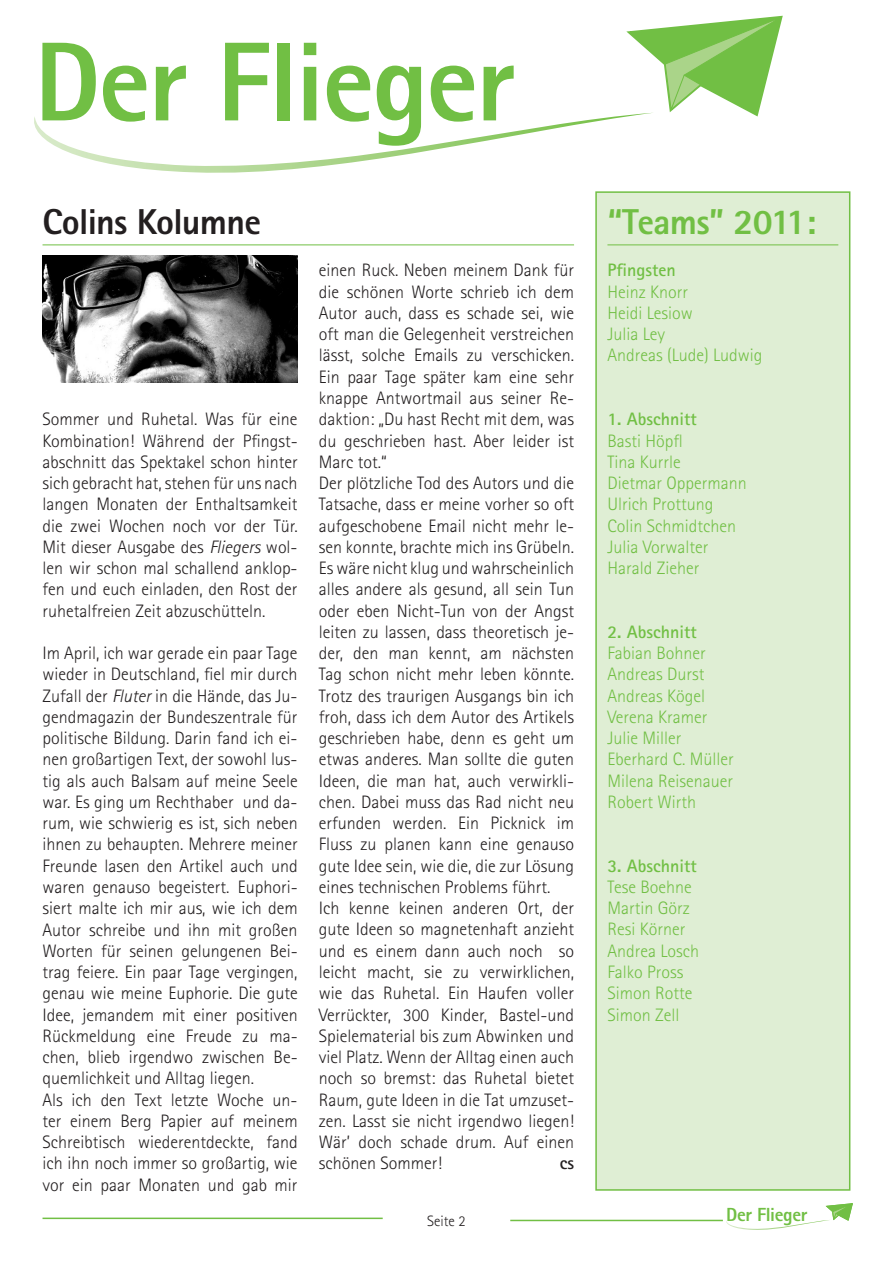
<style>
.page{position:relative;width:893px;height:1263px;background:#fff}
.page>*{position:absolute;margin:0;border:0;box-sizing:border-box;transform-origin:0 0}
.t1{font:800 112.5px "Rotis Sans Serif";letter-spacing:-.02em;color:#71bf44}
.t2{font:800 36px "Rotis Sans Serif";letter-spacing:-.02em;color:#231f20}
.t3{font:800 36px "Rotis Sans Serif";letter-spacing:-.02em;color:#71bf44}
.t4{font:800 19.05px "Rotis Sans Serif";letter-spacing:-.02em;color:#71bf44}
.t5{font:300 18px/21.3px "Rotis Sans Serif";color:#231f20}
.t6{font:300 18px/21.3px "Rotis Sans Serif";color:#71bf44}
.t7{font:700 18px "Rotis Sans Serif";color:#71bf44}
.t8{font:700 18px "Rotis Sans Serif";color:#231f20}
.t9{font:300 15px "Rotis Sans Serif";color:#231f20}
.s1{font-style:italic}
</style>
<div class="page">
<svg style="left:34px;top:15px;width:749px;height:158px"></svg>
<hr style="left:43px;top:244px;width:531px;height:1px;background:#71bf44">
<img style="left:43px;top:255px;width:255px;height:128px">
<div style="left:596px;top:192px;width:254px;height:998px;background:#dfeed4"></div>
<hr style="left:607px;top:244px;width:231px;height:1px;background:#71bf44">
<div style="left:595px;top:191px;width:255px;height:1000px;border:2px solid #71bf44"></div>
<hr style="left:43px;top:1217px;width:340px;height:2px;background:#71bf44">
<hr style="left:510px;top:1220px;width:213px;height:1px;background:#71bf44">
<svg style="left:726px;top:1203px;width:127px;height:27px"></svg>
<h1 class="t1" style="left:34px;top:11px;width:483px">Der Flieger</h1>
<h2 class="t2" style="left:43px;top:199px;width:220px">Colins Kolumne</h2>
<p class="t5" style="left:43px;top:408px;width:257px;text-align:justify">Sommer und Ruhetal. Was für eine Kombination! Während der Pfingst&shy;abschnitt das Spektakel schon hinter sich gebracht hat, stehen für uns nach langen Monaten der Enthaltsamkeit die zwei Wochen noch vor der Tür.<br>Mit dieser Ausgabe des <span class="s1">Fliegers</span> wol&shy;len wir schon mal schallend anklop&shy;fen und euch einladen, den Rost der ruhetalfreien Zeit abzuschütteln.</p>
<p class="t5" style="left:43px;top:642px;width:257px">Im April, ich war gerade ein paar Tage wieder in Deutschland, fiel mir durch Zufall der <span class="s1">Fluter</span> in die Hände, das Ju&shy;gendmagazin der Bundeszentrale für politische Bildung. Darin fand ich ei&shy;nen großartigen Text, der sowohl lus&shy;tig als auch Balsam auf meine Seele war. Es ging um Rechthaber und da&shy;rum, wie schwierig es ist, sich neben ihnen zu behaupten. Mehrere meiner Freunde lasen den Artikel auch und waren genauso begeistert. Euphori&shy;siert malte ich mir aus, wie ich dem Autor schreibe und ihn mit großen Worten für seinen gelungenen Bei&shy;trag feiere. Ein paar Tage vergingen, genau wie meine Euphorie. Die gute Idee, jemandem mit einer positiven Rückmeldung eine Freude zu ma&shy;chen, blieb irgendwo zwischen Be&shy;quemlichkeit und Alltag liegen.<br>Als ich den Text letzte Woche un&shy;ter einem Berg Papier auf meinem Schreibtisch wiederentdeckte, fand ich ihn noch immer so großartig, wie vor ein paar Monaten und gab mir</p>
<p class="t5" style="left:319px;top:260px;width:257px">einen Ruck. Neben meinem Dank für die schönen Worte schrieb ich dem Autor auch, dass es schade sei, wie oft man die Gelegenheit verstreichen lässt, solche Emails zu verschicken.<br>Ein paar Tage später kam eine sehr knappe Antwortmail aus seiner Re&shy;daktion: „Du hast Recht mit dem, was du geschrieben hast. Aber leider ist Marc tot.“<br>Der plötzliche Tod des Autors und die Tatsache, dass er meine vorher so oft aufgeschobene Email nicht mehr le&shy;sen konnte, brachte mich ins Grübeln.<br>Es wäre nicht klug und wahrscheinlich alles andere als gesund, all sein Tun oder eben Nicht-Tun von der Angst leiten zu lassen, dass theoretisch je&shy;der, den man kennt, am nächsten Tag schon nicht mehr leben könnte.<br>Trotz des traurigen Ausgangs bin ich froh, dass ich dem Autor des Artikels geschrieben habe, denn es geht um etwas anderes. Man sollte die guten Ideen, die man hat, auch verwirkli&shy;chen. Dabei muss das Rad nicht neu erfunden werden. Ein Picknick im Fluss zu planen kann eine genauso gute Idee sein, wie die, die zur Lösung eines technischen Problems führt.<br>Ich kenne keinen anderen Ort, der gute Ideen so magnetenhaft anzieht und es einem dann auch noch so leicht macht, sie zu verwirklichen, wie das Ruhetal. Ein Haufen voller Verrückter, 300 Kinder, Bastel-und Spielematerial bis zum Abwinken und viel Platz. Wenn der Alltag einen auch noch so bremst: das Ruhetal bietet Raum, gute Ideen in die Tat umzuset&shy;zen. Lasst sie nicht irgendwo liegen!<br>Wär’ doch schade drum. Auf einen schönen Sommer!</p>
<p class="t8" style="left:560px;top:1152px;width:16px">cs</p>
<h2 class="t3" style="left:607px;top:199px;width:210px">“Teams” 2011:</h2>
<p class="t7" style="left:607px;top:259px;width:70px">Pfingsten</p>
<p class="t6" style="left:607px;top:281px;width:156px">Heinz Knorr<br>Heidi Lesiow<br>Julia Ley<br>Andreas (Lude) Ludwig</p>
<p class="t7" style="left:607px;top:408px;width:91px">1. Abschnitt</p>
<p class="t6" style="left:607px;top:430px;width:141px">Basti Höpfl<br>Tina Kurrle<br>Dietmar Oppermann<br>Ulrich Prottung<br>Colin Schmidtchen<br>Julia Vorwalter<br>Harald Zieher</p>
<p class="t7" style="left:607px;top:620px;width:91px">2. Abschnitt</p>
<p class="t6" style="left:607px;top:642px;width:128px">Fabian Bohner<br>Andreas Durst<br>Andreas Kögel<br>Verena Kramer<br>Julie Miller<br>Eberhard C. Müller<br>Milena Reisenauer<br>Robert Wirth</p>
<p class="t7" style="left:607px;top:854px;width:91px">3. Abschnitt</p>
<p class="t6" style="left:607px;top:876px;width:93px">Tese Boehne<br>Martin Görz<br>Resi Körner<br>Andrea Losch<br>Falko Pross<br>Simon Rotte<br>Simon Zell</p>
<p class="t9" style="left:427px;top:1212px;width:40px">Seite 2</p>
<p class="t4" style="left:726px;top:1202px;width:83px">Der Flieger</p>
</div>
